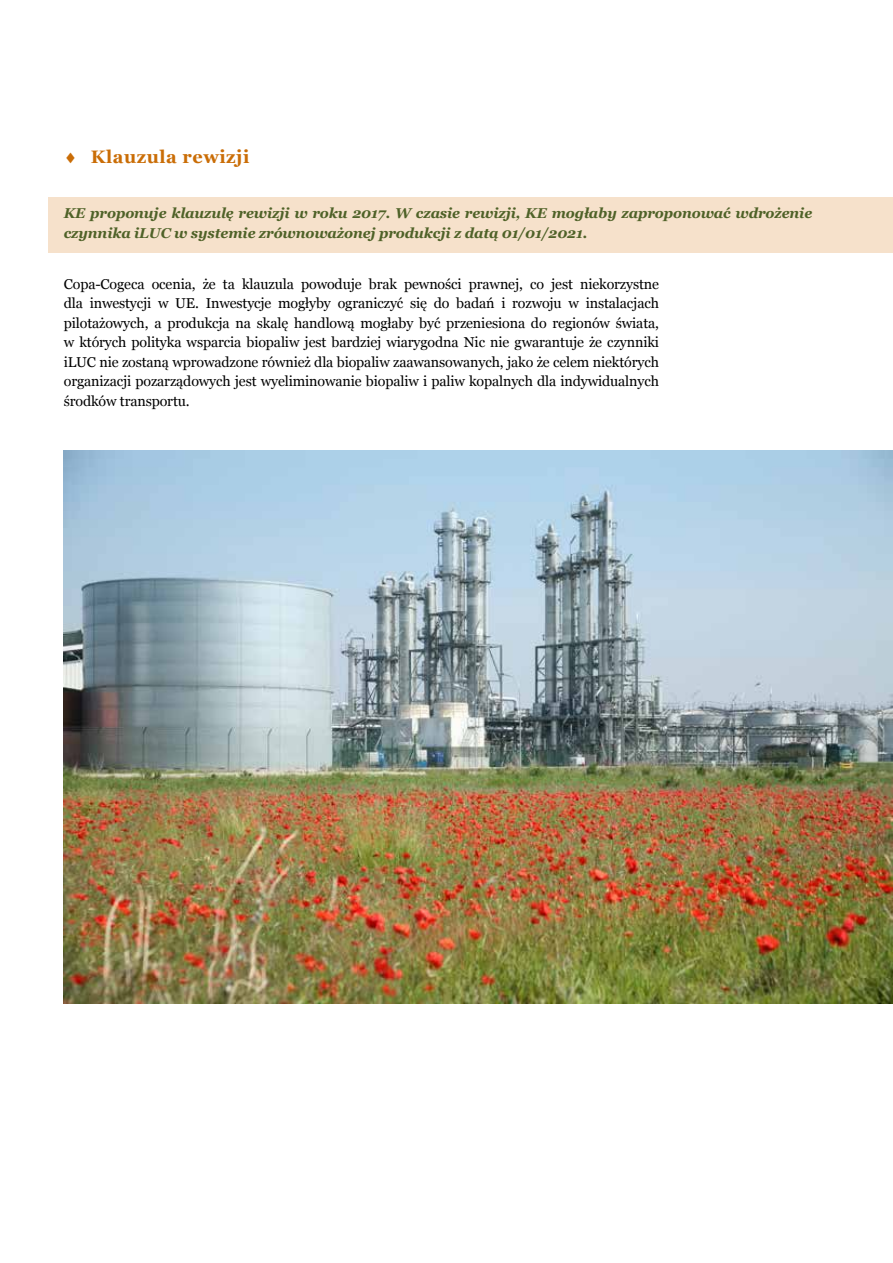
<style>
.page{position:relative;width:893px;height:1263px;background:#fff}
.page>*{position:absolute;margin:0;border:0;box-sizing:border-box;transform-origin:0 0}
.t1{font:700 18px "Georgia";letter-spacing:.03em;color:#ca6d06}
.t2{font:14.25px/19.5px "Georgia";letter-spacing:-.01em;color:#000;text-align:justify}
.t3{font:italic 700 14.25px/19.5px "Georgia";letter-spacing:-.01em;color:#4f6228}
</style>
<div class="page">
<div style="left:49px;top:198px;width:844px;height:55px;background:#f6e1cb"></div>
<img style="left:64px;top:451px;width:829px;height:552px">
<p class="t1" style="left:64px;top:145px;width:187px">♦ Klauzula rewizji</p>
<p class="t3" style="left:64px;top:203px;width:750px">KE proponuje klauzulę rewizji w roku 2017. W czasie rewizji, KE mogłaby zaproponować wdrożenie czynnika iLUC w systemie zrównoważonej produkcji z datą 01/01/2021.</p>
<p class="t2" style="left:64px;top:274px;width:597px">Copa-Cogeca ocenia, że ta klauzula powoduje brak pewności prawnej, co jest niekorzystne dla inwestycji w UE. Inwestycje mogłyby ograniczyć się do badań i rozwoju w instalacjach pilotażowych, a produkcja na skalę handlową mogłaby być przeniesiona do regionów świata, w których polityka wsparcia biopaliw jest bardziej wiarygodna Nic nie gwarantuje że czynniki iLUC nie zostaną wprowadzone również dla biopaliw zaawansowanych, jako że celem niektórych organizacji pozarządowych jest wyeliminowanie biopaliw i paliw kopalnych dla indywidualnych środków transportu.</p>
</div>
